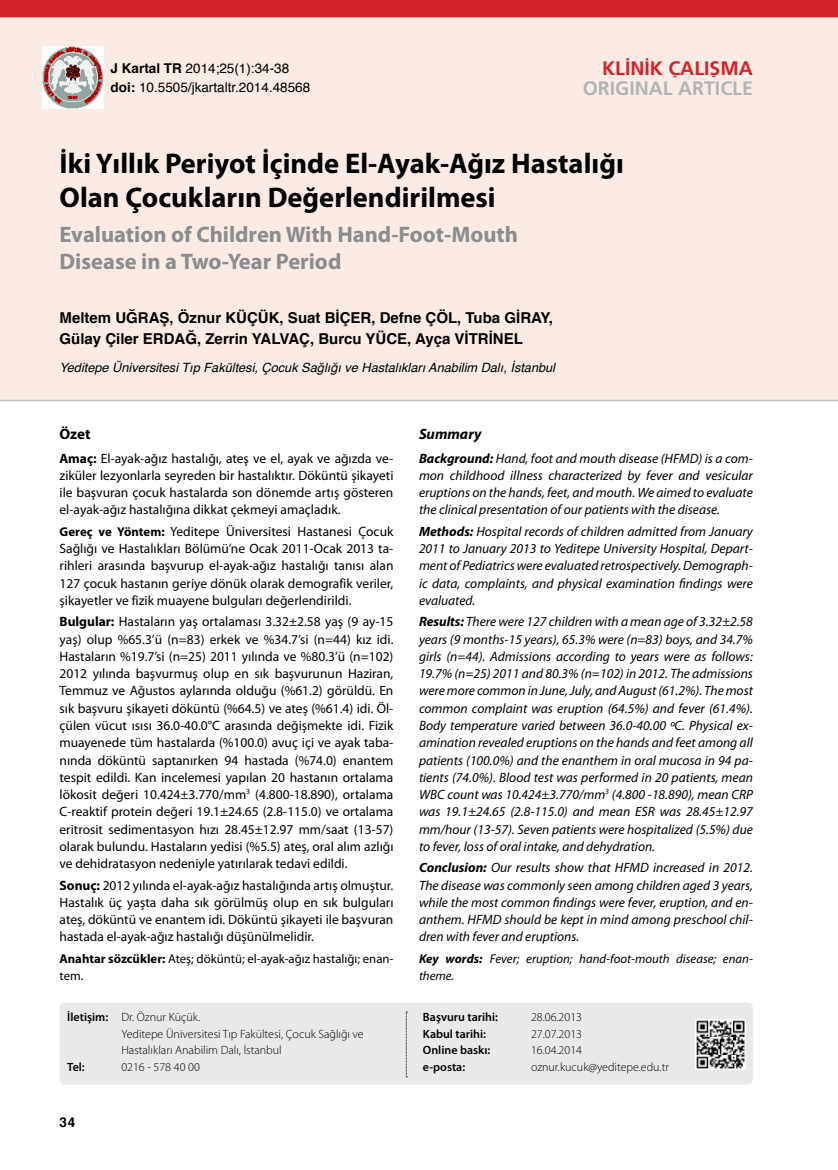
<style>
.page{position:relative;width:838px;height:1170px;background:#fff}
.page>*{position:absolute;margin:0;border:0;box-sizing:border-box;transform-origin:0 0}
.t1{font:700 28.5px/33px "Myriad Pro";color:#000}
.t2{font:700 22.5px/27px "Myriad Pro";color:#8a8c8e}
.t3{font:19.5px "Frutiger Bold Tr";color:#b1b4b6}
.t4{font:19.5px "Frutiger Bold Tr";color:#d2232a}
.t5{font:700 15px/21px "Helvetica";color:#000}
.t6{font:italic 700 15px "Myriad Pro";color:#000}
.t7{font:700 15px "Myriad Pro";color:#000}
.t8{font:13.5px/17.2px "Myriad Pro";color:#000;text-align:justify}
.t9{font:italic 13.5px/17.2px "Myriad Pro";color:#000;text-align:justify}
.t10{font:13.5px/19.5px "Helvetica";color:#000}
.t11{font:700 13.5px "Helvetica";color:#000}
.t12{font:italic 12.75px "Helvetica";color:#000}
.t13{font:12.75px/17.2px "Myriad Pro";color:#000}
.t14{font:italic 12.75px/17.2px "Myriad Pro";color:#000}
.t15{font:300 12px/16.5px "Myriad Pro";color:#000}
.t16{font:600 12px "Myriad Pro";color:#000}
.s1{font-weight:700}
.s2{font-weight:700;font-size:12.75px}
.s3{font-weight:600}
</style>
<div class="page">
<div style="left:0;top:0;width:838px;height:400px;background:#faece5"></div>
<img style="left:42px;top:47px;width:62px;height:61px">
<div style="left:0;top:0;width:838px;height:17px;background:#d2232a"></div>
<hr style="left:0;top:400px;width:838px;height:1px;background:#bcbec0">
<div style="left:60px;top:1002px;width:693px;height:82px;background:#e9e9ea;border-radius:6px"></div>
<svg style="left:406px;top:1011px;width:1px;height:66px"></svg>
<img style="left:695px;top:1019px;width:51px;height:50px">
<p class="t10" style="left:111px;top:59px;width:201px"><span class="s1">J Kartal TR</span> 2014;25(1):34-38 <span class="s1">doi:</span> 10.5505/jkartaltr.2014.48568</p>
<h3 class="t4" style="left:602px;top:57px;width:152px">KLİNİK ÇALIŞMA</h3>
<h3 class="t3" style="left:583px;top:76px;width:172px">ORIGINAL ARTICLE</h3>
<h1 class="t1" style="left:60px;top:146px;width:566px">İki Yıllık Periyot İçinde El-Ayak-Ağız Hastalığı<br>Olan Çocukların Değerlendirilmesi</h1>
<h2 class="t2" style="left:60px;top:220px;width:460px">Evaluation of Children With Hand-Foot-Mouth<br>Disease in a Two-Year Period</h2>
<p class="t5" style="left:60px;top:308px;width:495px">Meltem UĞRAŞ, Öznur KÜÇÜK, Suat BİÇER, Defne ÇÖL, Tuba GİRAY,<br>Gülay Çiler ERDAĞ, Zerrin YALVAÇ, Burcu YÜCE, Ayça VİTRİNEL</p>
<p class="t12" style="left:60px;top:358px;width:497px">Yeditepe Üniversitesi Tıp Fakültesi, Çocuk Sağlığı ve Hastalıkları Anabilim Dalı, İstanbul</p>
<p class="t7" style="left:60px;top:424px;width:33px">Özet</p>
<p class="t8" style="left:60px;top:449px;width:335px"><span class="s1">Amaç:</span> El-ayak-ağız hastalığı, ateş ve el, ayak ve ağızda ve&shy;ziküler lezyonlarla seyreden bir hastalıktır. Döküntü şikayeti ile başvuran çocuk hastalarda son dönemde artış gösteren el-ayak-ağız hastalığına dikkat çekmeyi amaçladık.</p>
<p class="t8" style="left:60px;top:522px;width:335px"><span class="s2">Gereç ve Yöntem:</span> Yeditepe Üniversitesi Hastanesi Çocuk Sağlığı ve Hastalıkları Bölümü’ne Ocak 2011-Ocak 2013 ta&shy;rihleri arasında başvurup el-ayak-ağız hastalığı tanısı alan 127 çocuk hastanın geriye dönük olarak demografik veriler, şikayetler ve fizik muayene bulguları değerlendirildi.</p>
<p class="t8" style="left:60px;top:613px;width:335px"><span class="s1">Bulgular:</span> Hastaların yaş ortalaması 3.32±2.58 yaş (9 ay-15 yaş) olup %65.3’ü (n=83) erkek ve %34.7’si (n=44) kız idi.<br>Hastaların %19.7’si (n=25) 2011 yılında ve %80.3’ü (n=102)<br>2012 yılında başvurmuş olup en sık başvurunun Haziran, Temmuz ve Ağustos aylarında olduğu (%61.2) görüldü. En sık başvuru şikayeti döküntü (%64.5) ve ateş (%61.4) idi. Öl&shy;çülen vücut ısısı 36.0-40.0°C arasında değişmekte idi. Fizik muayenede tüm hastalarda (%100.0) avuç içi ve ayak taba&shy;nında döküntü saptanırken 94 hastada (%74.0) enantem tespit edildi. Kan incelemesi yapılan 20 hastanın ortalama lökosit değeri 10.424±3.770/mm<sup>3</sup> (4.800-18.890), ortalama C-reaktif protein değeri 19.1±24.65 (2.8-115.0) ve ortalama eritrosit sedimentasyon hızı 28.45±12.97 mm/saat (13-57) olarak bulundu. Hastaların yedisi (%5.5) ateş, oral alım azlığı ve dehidratasyon nedeniyle yatırılarak tedavi edildi.</p>
<p class="t8" style="left:60px;top:876px;width:335px"><span class="s1">Sonuç:</span> 2012 yılında el-ayak-ağız hastalığında artış olmuştur.<br>Hastalık üç yaşta daha sık görülmüş olup en sık bulguları ateş, döküntü ve enantem idi. Döküntü şikayeti ile başvuran hastada el-ayak-ağız hastalığı düşünülmelidir.</p>
<p class="t13" style="left:60px;top:949px;width:335px"><span class="s1">Anahtar sözcükler:</span> Ateş; döküntü; el-ayak-ağız hastalığı; enan&shy;tem.</p>
<p class="t15" style="left:121px;top:1008px;width:244px;text-indent:-54px"><span class="s3">İletişim:</span> Dr. Öznur Küçük.<br>Yeditepe Üniversitesi Tıp Fakültesi, Çocuk Sağlığı ve<br>Hastalıkları Anabilim Dalı, İstanbul</p>
<p class="t16" style="left:67px;top:1058px;width:19px">Tel:</p>
<p class="t15" style="left:121px;top:1058px;width:80px">0216 - 578 40 00</p>
<p class="t11" style="left:60px;top:1113px;width:17px">34</p>
<p class="t6" style="left:419px;top:424px;width:64px">Summary</p>
<p class="t9" style="left:419px;top:449px;width:335px"><span class="s1">Background:</span> Hand, foot and mouth disease (HFMD) is a com&shy;mon childhood illness characterized by fever and vesicular eruptions on the hands, feet, and mouth. We aimed to evaluate the clinical presentation of our patients with the disease.</p>
<p class="t9" style="left:419px;top:522px;width:335px"><span class="s1">Methods:</span> Hospital records of children admitted from January 2011 to January 2013 to Yeditepe University Hospital, Depart&shy;ment of Pediatrics were evaluated retrospectively. Demograph&shy;ic data, complaints, and physical examination findings were evaluated.</p>
<p class="t9" style="left:419px;top:613px;width:335px"><span class="s1">Results:</span> There were 127 children with a mean age of 3.32±2.58 years (9 months-15 years), 65.3% were (n=83) boys, and 34.7% girls (n=44). Admissions according to years were as follows:<br>19.7% (n=25) 2011 and 80.3% (n=102) in 2012. The admissions were more common in June, July, and August (61.2%). The most common complaint was eruption (64.5%) and fever (61.4%).<br>Body temperature varied between 36.0-40.00 ºC. Physical ex&shy;amination revealed eruptions on the hands and feet among all patients (100.0%) and the enanthem in oral mucosa in 94 pa&shy;tients (74.0%). Blood test was performed in 20 patients, mean WBC count was 10.424±3.770/mm<sup>3</sup> (4.800 -18.890), mean CRP was 19.1±24.65 (2.8-115.0) and mean ESR was 28.45±12.97 mm/hour (13-57). Seven patients were hospitalized (5.5%) due to fever, loss of oral intake, and dehydration.</p>
<p class="t9" style="left:419px;top:858px;width:335px"><span class="s1">Conclusion:</span> Our results show that HFMD increased in 2012.<br>The disease was commonly seen among children aged 3 years, while the most common findings were fever, eruption, and en&shy;anthem. HFMD should be kept in mind among preschool chil&shy;dren with fever and eruptions.</p>
<p class="t14" style="left:419px;top:949px;width:335px"><span class="s1">Key words:</span> Fever; eruption; hand-foot-mouth disease; enan&shy;theme.</p>
<p class="t16" style="left:423px;top:1009px;width:76px">Başvuru tarihi:</p>
<p class="t15" style="left:531px;top:1008px;width:53px">28.06.2013</p>
<p class="t16" style="left:423px;top:1025px;width:64px">Kabul tarihi:</p>
<p class="t15" style="left:531px;top:1025px;width:53px">27.07.2013</p>
<p class="t16" style="left:423px;top:1042px;width:69px">Online baskı:</p>
<p class="t15" style="left:531px;top:1041px;width:53px">16.04.2014</p>
<p class="t16" style="left:423px;top:1058px;width:44px">e-posta:</p>
<p class="t15" style="left:531px;top:1058px;width:139px">oznur.kucuk@yeditepe.edu.tr</p>
</div>
